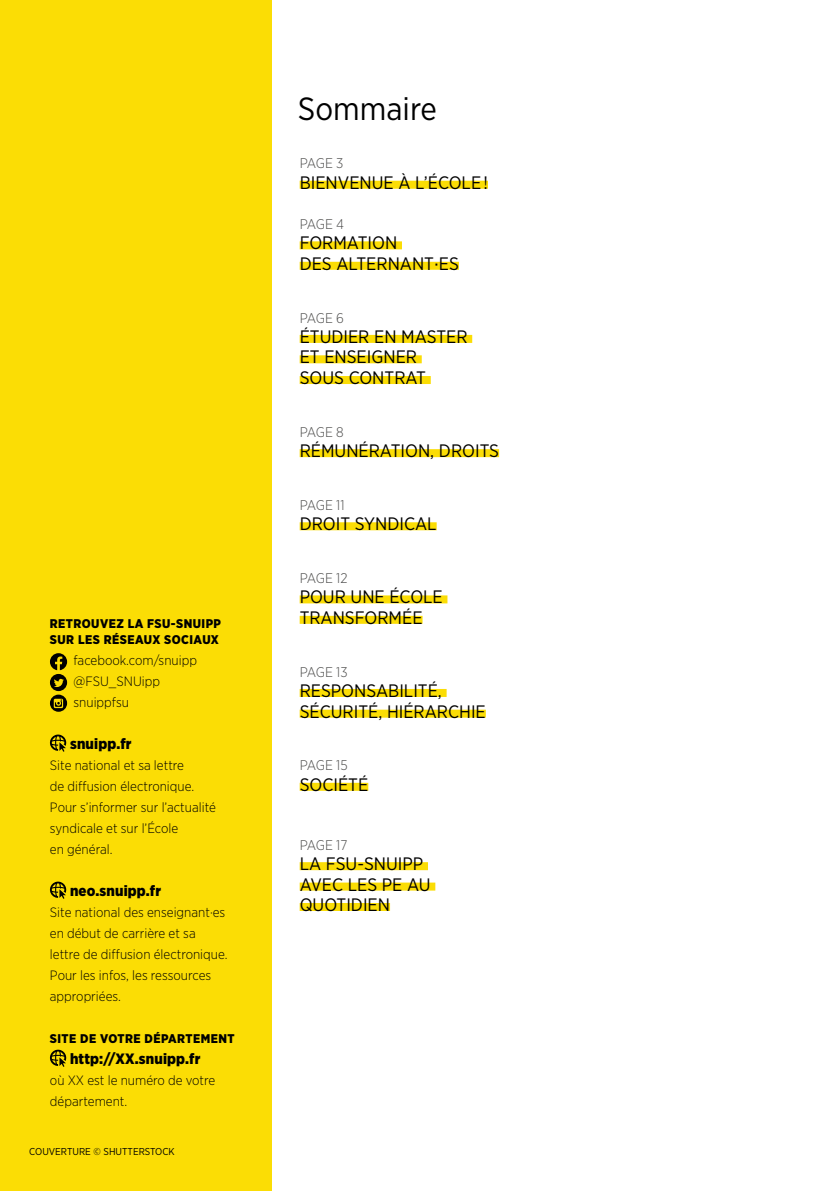
<style>
.page{position:relative;width:840px;height:1191px;background:#fff}
.page>*{position:absolute;margin:0;border:0;box-sizing:border-box;transform-origin:0 0}
.t1{font:32px "Gotham Narrow";color:#000}
._04_texte_drapeau_GO{font:18px/20.4px "Gotham Narrow";color:#000}
.SOMMAIRE_ARTICLE{font:18px/20.4px "Gotham Narrow";color:#000}
._04_texte_drapeau_GO-2{font:900 15px "Gotham Narrow";letter-spacing:.01em;color:#000}
.SOMMAIRE_PAGE{font:300 14px "Gotham Narrow";letter-spacing:-.035em;color:#4a4a49}
._04_texte_drapeau_GO-3{font:300 13.6px/21px "Gotham Narrow";color:#000}
._04_texte_drapeau_GO-4{font:900 12.6px/16px "Gotham Narrow";letter-spacing:.035em;color:#000}
._05{font:10px "Gotham Narrow";color:#000}
</style>
<div class="page">
<div style="left:0;top:0;width:271px;height:1191px;background:#fbdd05"></div>
<div style="left:299px;top:181px;width:188px;height:8px;background:#fbdd05"></div>
<div style="left:299px;top:241px;width:103px;height:8px;background:#fbdd05"></div>
<div style="left:299px;top:262px;width:159px;height:8px;background:#fbdd05"></div>
<div style="left:299px;top:335px;width:173px;height:8px;background:#fbdd05"></div>
<div style="left:299px;top:355px;width:122px;height:8px;background:#fbdd05"></div>
<div style="left:299px;top:376px;width:131px;height:8px;background:#fbdd05"></div>
<div style="left:299px;top:449px;width:200px;height:8px;background:#fbdd05"></div>
<div style="left:299px;top:522px;width:137px;height:8px;background:#fbdd05"></div>
<div style="left:299px;top:595px;width:148px;height:8px;background:#fbdd05"></div>
<div style="left:299px;top:616px;width:123px;height:8px;background:#fbdd05"></div>
<div style="left:299px;top:689px;width:147px;height:8px;background:#fbdd05"></div>
<div style="left:299px;top:709px;width:186px;height:8px;background:#fbdd05"></div>
<div style="left:299px;top:783px;width:69px;height:8px;background:#fbdd05"></div>
<div style="left:299px;top:862px;width:129px;height:8px;background:#fbdd05"></div>
<div style="left:299px;top:882px;width:136px;height:8px;background:#fbdd05"></div>
<div style="left:299px;top:903px;width:91px;height:8px;background:#fbdd05"></div>
<svg style="left:50px;top:653px;width:17px;height:59px"></svg>
<svg style="left:50px;top:734px;width:16px;height:18px"></svg>
<svg style="left:50px;top:881px;width:16px;height:18px"></svg>
<svg style="left:50px;top:1049px;width:16px;height:18px"></svg>
<p class="_04_texte_drapeau_GO-4" style="left:50px;top:615px;width:172px">RETROUVEZ LA FSU-SNUIPP<br>SUR LES RÉSEAUX SOCIAUX</p>
<p class="_04_texte_drapeau_GO-3" style="left:73px;top:649px;width:125px">facebook.com/snuipp</p>
<p class="_04_texte_drapeau_GO-3" style="left:73px;top:670px;width:88px">@FSU_SNUipp</p>
<p class="_04_texte_drapeau_GO-3" style="left:73px;top:691px;width:57px">snuippfsu</p>
<p class="_04_texte_drapeau_GO-2" style="left:70px;top:733px;width:63px">snuipp.fr</p>
<p class="_04_texte_drapeau_GO-3" style="left:50px;top:754px;width:167px">Site national et sa lettre<br>de diffusion électronique.<br>Pour s’informer sur l’actualité syndicale et sur l’École<br>en général.</p>
<p class="_04_texte_drapeau_GO-2" style="left:70px;top:880px;width:92px">neo.snuipp.fr</p>
<p class="_04_texte_drapeau_GO-3" style="left:50px;top:901px;width:179px">Site national des enseignant·es en début de carrière et sa lettre de diffusion électronique.<br>Pour les infos, les ressources appropriées.</p>
<p class="_04_texte_drapeau_GO-4" style="left:50px;top:1030px;width:186px">SITE DE VOTRE DÉPARTEMENT</p>
<p class="_04_texte_drapeau_GO-2" style="left:70px;top:1048px;width:132px">http://XX.snuipp.fr</p>
<p class="_04_texte_drapeau_GO-3" style="left:50px;top:1069px;width:167px">où XX est le numéro de votre département.</p>
<p class="_05" style="left:29px;top:1145px;width:147px">COUVERTURE © SHUTTERSTOCK</p>
<p class="t1" style="left:298px;top:89px;width:140px">Sommaire</p>
<p class="SOMMAIRE_PAGE" style="left:299px;top:155px;width:45px">PAGE 3</p>
<p class="_04_texte_drapeau_GO" style="left:299px;top:172px;width:190px">BIENVENUE À L’ÉCOLE !</p>
<p class="SOMMAIRE_PAGE" style="left:299px;top:215px;width:46px">PAGE 4</p>
<p class="_04_texte_drapeau_GO" style="left:299px;top:232px;width:161px">FORMATION<br>DES ALTERNANT·ES</p>
<p class="SOMMAIRE_PAGE" style="left:299px;top:309px;width:46px">PAGE 6</p>
<p class="_04_texte_drapeau_GO" style="left:299px;top:326px;width:169px">ÉTUDIER EN MASTER<br>ET ENSEIGNER<br>SOUS CONTRAT</p>
<p class="SOMMAIRE_PAGE" style="left:299px;top:423px;width:46px">PAGE 8</p>
<p class="_04_texte_drapeau_GO" style="left:299px;top:440px;width:201px">RÉMUNÉRATION, DROITS</p>
<p class="SOMMAIRE_PAGE" style="left:299px;top:496px;width:46px">PAGE 11</p>
<p class="_04_texte_drapeau_GO" style="left:299px;top:513px;width:138px">DROIT SYNDICAL</p>
<p class="SOMMAIRE_PAGE" style="left:299px;top:569px;width:49px">PAGE 12</p>
<p class="_04_texte_drapeau_GO" style="left:299px;top:586px;width:144px">POUR UNE ÉCOLE<br>TRANSFORMÉE</p>
<p class="SOMMAIRE_PAGE" style="left:299px;top:663px;width:49px">PAGE 13</p>
<p class="_04_texte_drapeau_GO" style="left:299px;top:680px;width:187px">RESPONSABILITÉ,<br>SÉCURITÉ, HIÉRARCHIE</p>
<p class="SOMMAIRE_PAGE" style="left:299px;top:757px;width:50px">PAGE 15</p>
<p class="SOMMAIRE_ARTICLE" style="left:299px;top:774px;width:70px">SOCIÉTÉ</p>
<p class="SOMMAIRE_PAGE" style="left:299px;top:836px;width:49px">PAGE 17</p>
<p class="SOMMAIRE_ARTICLE" style="left:299px;top:853px;width:132px">LA FSU-SNUIPP<br>AVEC LES PE AU<br>QUOTIDIEN</p>
</div>
